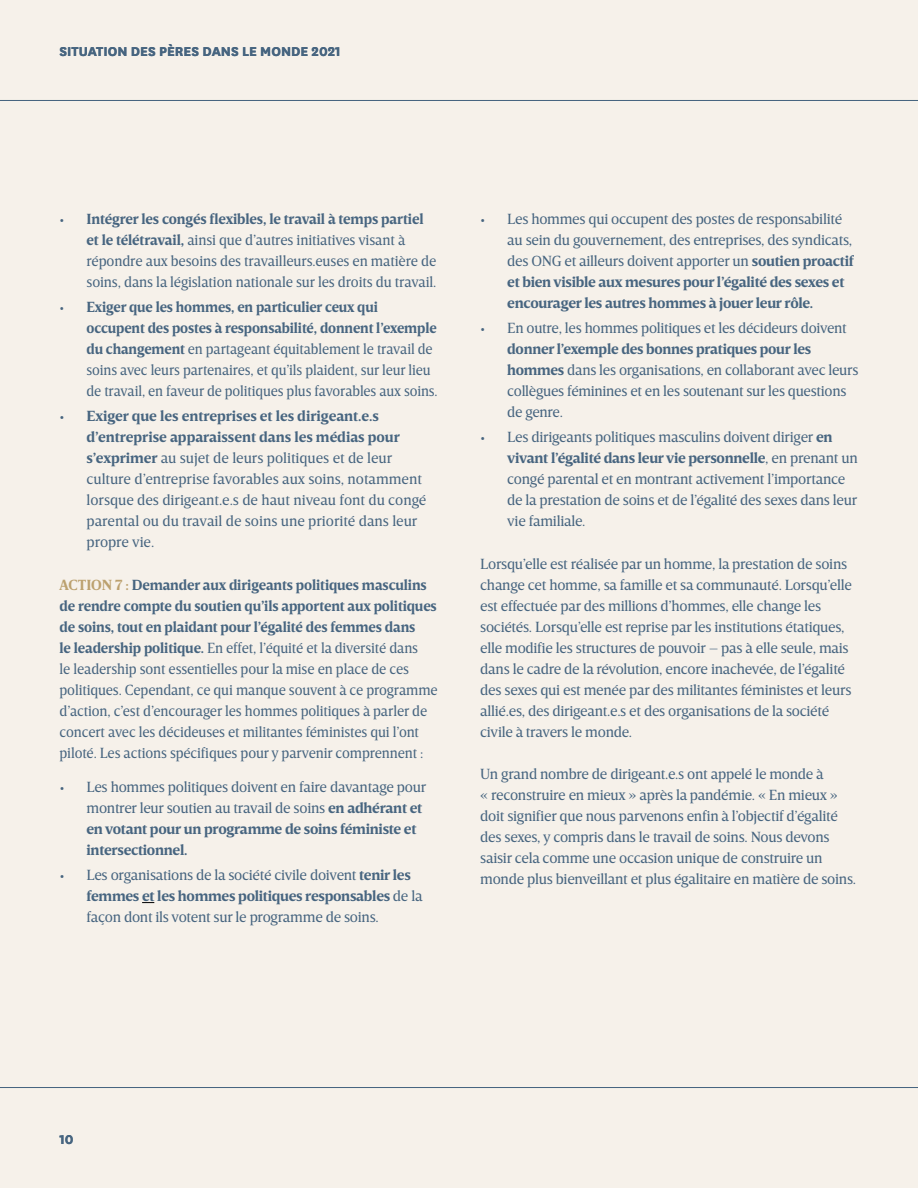
<style>
.page{position:relative;width:918px;height:1188px;background:#f6f1ea}
.page>*{position:absolute;margin:0;border:0;box-sizing:border-box;transform-origin:0 0}
.t1{font:15px/21px "Breve Text";letter-spacing:-.02em;color:#476580}
.t2{font:15px/21px "Breve Text";letter-spacing:-.02em;color:#476580;scale:.96 1}
.t3{font:15px/21px "Breve Text";letter-spacing:-.02em;color:#476580;scale:.95 1}
.t4{font:700 15px "National";color:#476580}
.s1{font-weight:700}
.s2{font-weight:700;color:#bca16f}
</style>
<div class="page">
<svg style="left:142px;top:902px;width:12px;height:1px"></svg>
<hr style="left:0;top:100px;width:918px;height:1px;background:#476580">
<hr style="left:0;top:1087px;width:918px;height:1px;background:#476580">
<p class="t4" style="left:60px;top:41px;width:283px">SITUATION DES PÈRES DANS LE MONDE 2021</p>
<p class="t1" style="left:87px;top:208px;width:351px;text-indent:-27px"><span class="s1">• Intégrer les congés flexibles, le travail à temps partiel et le télétravail,</span> ainsi que d’autres initiatives visant à répondre aux besoins des travailleurs.euses en matière de soins, dans la législation nationale sur les droits du travail.</p>
<p class="t3" style="left:87px;top:296px;width:371px;text-indent:-27px"><span class="s1">• Exiger que les hommes, en particulier ceux qui occupent des postes à responsabilité, donnent l’exemple du changement</span> en partageant équitablement le travail de soins avec leurs partenaires, et qu’ils plaident, sur leur lieu de travail, en faveur de politiques plus favorables aux soins.</p>
<p class="t1" style="left:87px;top:406px;width:341px;text-indent:-27px"><span class="s1">• Exiger que les entreprises et les dirigeant.e.s d’entreprise apparaissent dans les médias pour s’exprimer</span> au sujet de leurs politiques et de leur culture d’entreprise favorables aux soins, notamment lorsque des dirigeant.e.s de haut niveau font du congé parental ou du travail de soins une priorité dans leur propre vie.</p>
<p class="t2" style="left:60px;top:575px;width:395px"><span class="s2">ACTION 7 :</span> <span class="s1">Demander aux dirigeants politiques masculins de rendre compte du soutien qu’ils apportent aux politiques de soins, tout en plaidant pour l’égalité des femmes dans<br>le leadership politique.</span> En effet, l’équité et la diversité dans<br>le leadership sont essentielles pour la mise en place de ces politiques. Cependant, ce qui manque souvent à ce programme d’action, c’est d’encourager les hommes politiques à parler de concert avec les décideuses et militantes féministes qui l’ont piloté. Les actions spécifiques pour y parvenir comprennent :</p>
<p class="t1" style="left:87px;top:776px;width:341px;text-indent:-27px">• Les hommes politiques doivent en faire davantage pour montrer leur soutien au travail de soins <span class="s1">en adhérant et en votant pour un programme de soins féministe et intersectionnel.</span></p>
<p class="t1" style="left:87px;top:865px;width:338px;text-indent:-27px">• Les organisations de la société civile doivent <span class="s1">tenir les femmes et les hommes politiques responsables</span> de la façon dont ils votent sur le programme de soins.</p>
<p class="t1" style="left:507px;top:208px;width:348px;text-indent:-27px">• Les hommes qui occupent des postes de responsabilité au sein du gouvernement, des entreprises, des syndicats, des ONG et ailleurs doivent apporter un <span class="s1">soutien proactif et bien visible aux mesures pour l’égalité des sexes et encourager les autres hommes à jouer leur rôle.</span></p>
<p class="t1" style="left:480px;top:317px;width:368px">• En outre, les hommes politiques et les décideurs doivent</p>
<p class="t1" style="left:507px;top:338px;width:353px"><span class="s1">donner l’exemple des bonnes pratiques pour les hommes</span> dans les organisations, en collaborant avec leurs collègues féminines et en les soutenant sur les questions de genre.</p>
<p class="t1" style="left:507px;top:427px;width:352px;text-indent:-27px">• Les dirigeants politiques masculins doivent diriger <span class="s1">en vivant l’égalité dans leur vie personnelle</span>, en prenant un congé parental et en montrant activement l’importance de la prestation de soins et de l’égalité des sexes dans leur vie familiale.</p>
<p class="t1" style="left:480px;top:554px;width:373px">Lorsqu’elle est réalisée par un homme, la prestation de soins change cet homme, sa famille et sa communauté. Lorsqu’elle est effectuée par des millions d’hommes, elle change les sociétés. Lorsqu’elle est reprise par les institutions étatiques, elle modifie les structures de pouvoir – pas à elle seule, mais dans le cadre de la révolution, encore inachevée, de l’égalité des sexes qui est menée par des militantes féministes et leurs allié.es, des dirigeant.e.s et des organisations de la société civile à travers le monde.</p>
<p class="t1" style="left:480px;top:764px;width:377px">Un grand nombre de dirigeant.e.s ont appelé le monde à<br>« reconstruire en mieux » après la pandémie. « En mieux » doit signifier que nous parvenons enfin à l’objectif d’égalité des sexes, y compris dans le travail de soins. Nous devons saisir cela comme une occasion unique de construire un monde plus bienveillant et plus égalitaire en matière de soins.</p>
<p class="t4" style="left:60px;top:1128px;width:16px">10</p>
</div>
